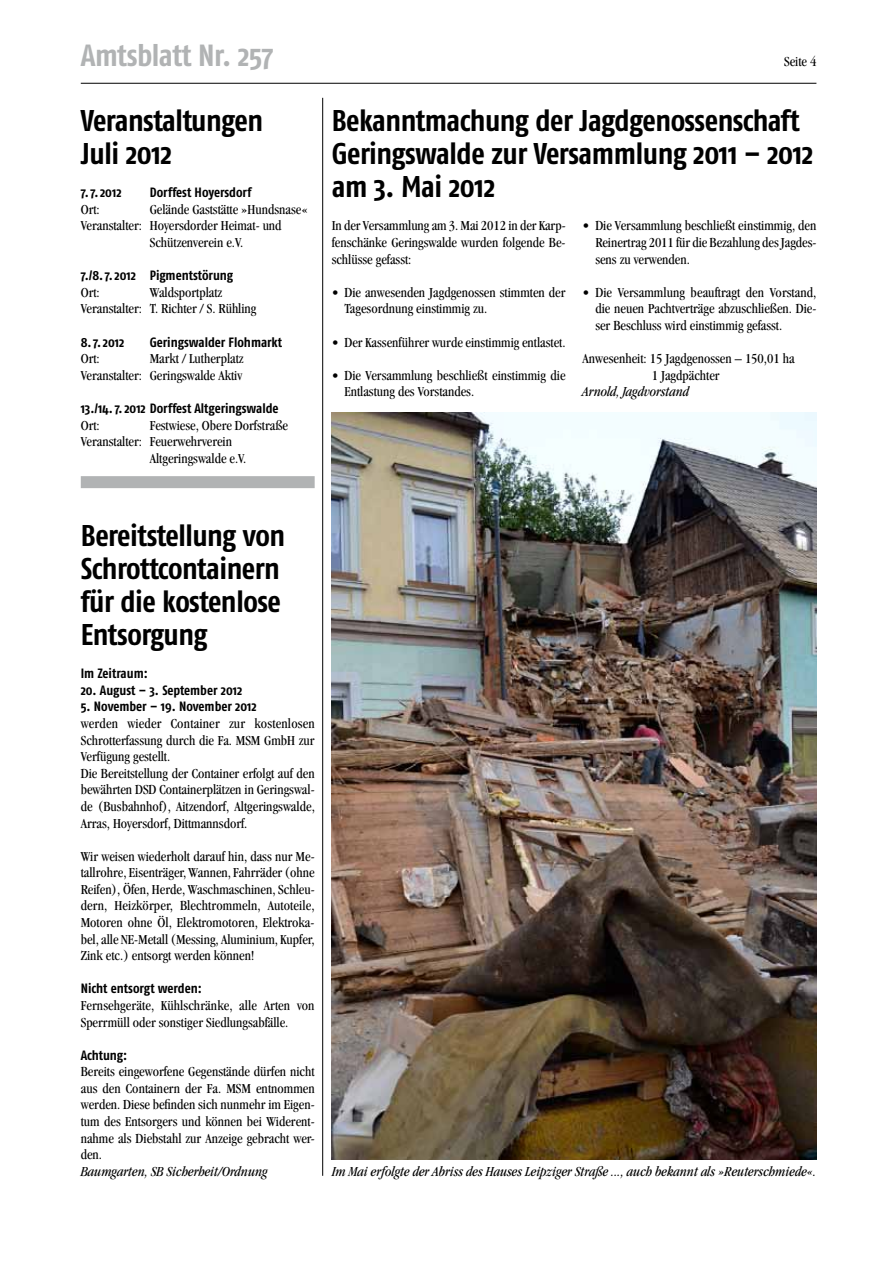
<style>
.page{position:relative;width:893px;height:1263px;background:#fff}
.page>*{position:absolute;margin:0;border:0;box-sizing:border-box;transform-origin:0 0}
.t1{font:700 30.6px "Fago Co";letter-spacing:-.015em;color:#b1b3b4}
.t2{font:700 30px/33.2px "Fago Co";letter-spacing:-.015em;color:#000}
.t3{font:condensed 14.25px/16.6px "Garamond";color:#000;text-align:justify}
.t4{font:italic condensed 14.25px "Garamond";color:#000}
.t5{font:700 13.5px "Fago Co";color:#000}
</style>
<div class="page">
<img style="left:332px;top:413px;width:484px;height:746px">
<hr style="left:81px;top:83px;width:735px;height:1px;background:#000">
<hr style="left:322px;top:98px;width:1px;height:1078px;background:#000">
<div style="left:81px;top:476px;width:234px;height:12px;background:#b1b3b4"></div>
<h1 class="t1" style="left:81px;top:37px;width:194px">Amtsblatt Nr. 257</h1>
<p class="t3" style="left:784px;top:53px;width:34px">Seite 4</p>
<h2 class="t2" style="left:81px;top:104px;width:184px">Veranstaltungen<br>Juli 2012</h2>
<p class="t5" style="left:81px;top:185px;width:42px">7.7.2012</p>
<p class="t5" style="left:150px;top:185px;width:103px">Dorffest Hoyersdorf</p>
<p class="t3" style="left:81px;top:201px;width:20px">Ort:</p>
<p class="t3" style="left:150px;top:201px;width:159px">Gelände Gaststätte »Hundsnase«</p>
<p class="t3" style="left:81px;top:217px;width:202px">Veranstalter: Hoyersdorder Heimat- und</p>
<p class="t3" style="left:150px;top:234px;width:95px">Schützenverein e.V.</p>
<p class="t5" style="left:81px;top:268px;width:154px">7./8.7.2012 Pigmentstörung</p>
<p class="t3" style="left:81px;top:284px;width:20px">Ort:</p>
<p class="t3" style="left:81px;top:284px;width:177px;text-indent:69px">Waldsportplatz<br>Veranstalter: T. Richter / S. Rühling</p>
<p class="t5" style="left:81px;top:334px;width:45px">8.7.2012</p>
<p class="t5" style="left:150px;top:334px;width:134px">Geringswalder Flohmarkt</p>
<p class="t3" style="left:81px;top:350px;width:20px">Ort:</p>
<p class="t3" style="left:81px;top:350px;width:164px;text-align:right">Markt / Lutherplatz<br>Veranstalter: Geringswalde Aktiv</p>
<p class="t5" style="left:81px;top:400px;width:199px">13./14.7.2012 Dorffest Altgeringswalde</p>
<p class="t3" style="left:81px;top:416px;width:20px">Ort:</p>
<p class="t3" style="left:150px;top:416px;width:140px">Festwiese, Obere Dorfstraße</p>
<p class="t3" style="left:81px;top:433px;width:153px">Veranstalter: Feuerwehrverein</p>
<p class="t3" style="left:150px;top:450px;width:98px">Altgeringswalde e.V.</p>
<h2 class="t2" style="left:332px;top:104px;width:483px">Bekanntmachung der Jagdgenossenschaft<br>Geringswalde zur Versammlung 2011 – 2012 am 3. Mai 2012</h2>
<p class="t3" style="left:332px;top:217px;width:235px">In der Versammlung am 3. Mai 2012 in der Karp&shy;fenschänke Geringswalde wurden folgende Be&shy;schlüsse gefasst:</p>
<p class="t3" style="left:344px;top:284px;width:223px;text-indent:-13px">• Die anwesenden Jagdgenossen stimmten der<br>Tagesordnung einstimmig zu.</p>
<p class="t3" style="left:332px;top:334px;width:235px">• Der Kassenführer wurde einstimmig entlastet.</p>
<p class="t3" style="left:344px;top:367px;width:223px;text-indent:-13px">• Die Versammlung beschließt einstimmig die<br>Entlastung des Vorstandes.</p>
<p class="t3" style="left:595px;top:217px;width:223px;text-indent:-13px">• Die Versammlung beschließt einstimmig, den Reinertrag 2011 für die Bezahlung des Jagdes&shy;sens zu verwenden.</p>
<p class="t3" style="left:595px;top:284px;width:223px;text-indent:-13px">• Die Versammlung beauftragt den Vorstand, die neuen Pachtverträge abzuschließen. Die&shy;ser Beschluss wird einstimmig gefasst.</p>
<p class="t3" style="left:583px;top:350px;width:214px;text-align:center">Anwesenheit: 15 Jagdgenossen – 150,01 ha<br>1 Jagdpächter</p>
<p class="t4" style="left:583px;top:384px;width:108px">Arnold, Jagdvorstand</p>
<h2 class="t2" style="left:81px;top:518px;width:206px">Bereitstellung von<br>Schrottcontainern für die kostenlose<br>Entsorgung</h2>
<p class="t5" style="left:81px;top:666px;width:69px">Im Zeitraum:</p>
<p class="t5" style="left:81px;top:682px;width:163px">20. August – 3. September 2012</p>
<p class="t5" style="left:81px;top:699px;width:177px">5. November – 19. November 2012</p>
<p class="t3" style="left:81px;top:715px;width:236px;text-align:left">werden wieder Container zur kostenlosen Schrotterfassung durch die Fa. MSM GmbH zur Verfügung gestellt.<br>Die Bereitstellung der Container erfolgt auf den bewährten DSD Containerplätzen in Geringswal&shy;de (Busbahnhof), Aitzendorf, Altgeringswalde, Arras, Hoyersdorf, Dittmannsdorf.</p>
<p class="t3" style="left:81px;top:848px;width:235px">Wir weisen wiederholt darauf hin, dass nur Me&shy;tallrohre, Eisenträger, Wannen, Fahrräder (ohne Reifen), Öfen, Herde, Waschmaschinen, Schleu&shy;dern, Heizkörper, Blechtrommeln, Autoteile, Motoren ohne Öl, Elektromotoren, Elektroka&shy;bel, alle NE-Metall (Messing, Aluminium, Kupfer, Zink etc.) entsorgt werden können!</p>
<p class="t5" style="left:81px;top:981px;width:123px">Nicht entsorgt werden:</p>
<p class="t3" style="left:81px;top:997px;width:235px">Fernsehgeräte, Kühlschränke, alle Arten von<br>Sperrmüll oder sonstiger Siedlungsabfälle.</p>
<p class="t5" style="left:81px;top:1047px;width:48px">Achtung:</p>
<p class="t3" style="left:81px;top:1063px;width:236px">Bereits eingeworfene Gegenstände dürfen nicht aus den Containern der Fa. MSM entnommen werden. Diese befinden sich nunmehr im Eigen&shy;tum des Entsorgers und können bei Widerent&shy;nahme als Diebstahl zur Anzeige gebracht wer&shy;den.</p>
<p class="t4" style="left:81px;top:1163px;width:189px">Baumgarten, SB Sicherheit/Ordnung</p>
<p class="t4" style="left:332px;top:1163px;width:486px">Im Mai erfolgte der Abriss des Hauses Leipziger Straße ..., auch bekannt als »Reuterschmiede«.</p>
</div>
